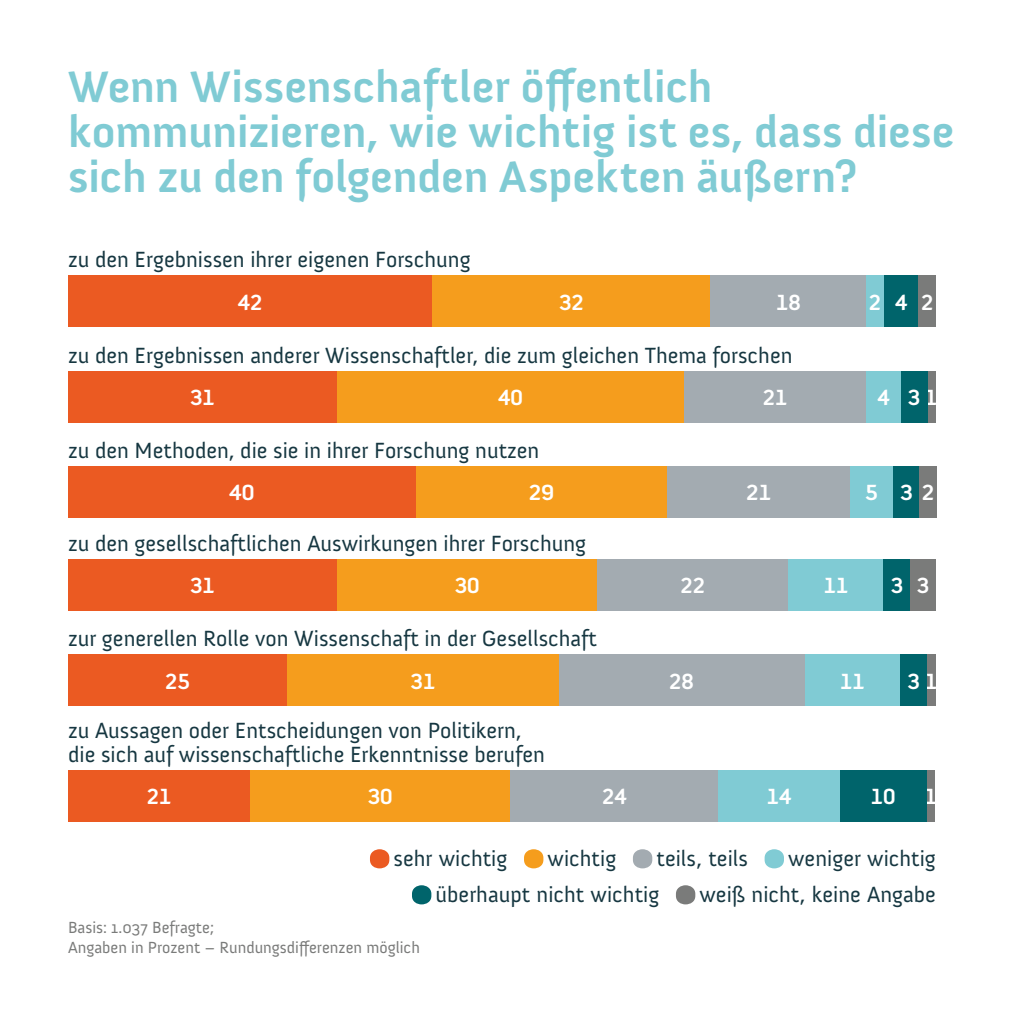
<style>
.page{position:relative;width:1021px;height:1021px;background:#fff}
.page>*{position:absolute;margin:0;border:0;box-sizing:border-box;transform-origin:0 0}
.t1{font:700 45px/45px "Anivers";color:#80cbd4}
.t2{font:22.5px/24px "Anivers";color:#163741}
.t3{font:700 22.5px "Anivers";color:#fff}
.t4{font:16.5px/19.8px "Anivers";color:#7a7b7a}
.s1{font-size:57px;color:#eb5a22}
.s2{font-size:57px;color:#f59d1d}
.s3{font-size:57px;color:#a3abb1}
.s4{font-size:57px;color:#80cbd4}
.s5{font-size:57px;color:#00646b}
.s6{font-size:57px;color:#7a7b7a}
</style>
<div class="page">
<div style="left:927px;top:371px;width:8px;height:51px;background:#7a7b7a"></div>
<div style="left:926px;top:654px;width:9px;height:51px;background:#7a7b7a"></div>
<div style="left:926px;top:770px;width:9px;height:51px;background:#7a7b7a"></div>
<div style="left:68px;top:770px;width:182px;height:51px;background:#eb5a22"></div>
<div style="left:68px;top:276px;width:364px;height:51px;background:#eb5a22"></div>
<div style="left:432px;top:276px;width:278px;height:51px;background:#f59d1d"></div>
<div style="left:710px;top:276px;width:156px;height:51px;background:#a3abb1"></div>
<div style="left:866px;top:276px;width:17px;height:51px;background:#80cbd4"></div>
<div style="left:883px;top:276px;width:35px;height:51px;background:#00646b"></div>
<div style="left:901px;top:371px;width:26px;height:51px;background:#00646b"></div>
<div style="left:918px;top:276px;width:17px;height:51px;background:#7a7b7a"></div>
<div style="left:68px;top:371px;width:269px;height:51px;background:#eb5a22"></div>
<div style="left:337px;top:371px;width:347px;height:51px;background:#f59d1d"></div>
<div style="left:684px;top:371px;width:182px;height:51px;background:#a3abb1"></div>
<div style="left:866px;top:371px;width:35px;height:51px;background:#80cbd4"></div>
<div style="left:68px;top:466px;width:347px;height:51px;background:#eb5a22"></div>
<div style="left:415px;top:466px;width:252px;height:51px;background:#f59d1d"></div>
<div style="left:667px;top:466px;width:182px;height:51px;background:#a3abb1"></div>
<div style="left:849px;top:466px;width:44px;height:51px;background:#80cbd4"></div>
<div style="left:893px;top:466px;width:26px;height:51px;background:#00646b"></div>
<div style="left:919px;top:466px;width:17px;height:51px;background:#7a7b7a"></div>
<div style="left:909px;top:559px;width:26px;height:51px;background:#7a7b7a"></div>
<div style="left:68px;top:559px;width:269px;height:51px;background:#eb5a22"></div>
<div style="left:337px;top:559px;width:260px;height:51px;background:#f59d1d"></div>
<div style="left:597px;top:559px;width:191px;height:51px;background:#a3abb1"></div>
<div style="left:788px;top:559px;width:95px;height:51px;background:#80cbd4"></div>
<div style="left:804px;top:654px;width:96px;height:51px;background:#80cbd4"></div>
<div style="left:883px;top:559px;width:26px;height:51px;background:#00646b"></div>
<div style="left:900px;top:654px;width:26px;height:51px;background:#00646b"></div>
<div style="left:250px;top:770px;width:260px;height:51px;background:#f59d1d"></div>
<div style="left:510px;top:770px;width:208px;height:51px;background:#a3abb1"></div>
<div style="left:718px;top:770px;width:121px;height:51px;background:#80cbd4"></div>
<div style="left:839px;top:770px;width:87px;height:51px;background:#00646b"></div>
<div style="left:68px;top:654px;width:219px;height:51px;background:#eb5a22"></div>
<div style="left:287px;top:654px;width:272px;height:51px;background:#f59d1d"></div>
<div style="left:559px;top:654px;width:245px;height:51px;background:#a3abb1"></div>
<h1 class="t1" style="left:68px;top:65px;width:888px">Wenn Wissenschaftler öffentlich kommunizieren, wie wichtig ist es, dass diese sich zu den folgenden Aspekten äußern?</h1>
<p class="t2" style="left:68px;top:248px;width:404px">zu den Ergebnissen ihrer eigenen Forschung</p>
<p class="t3" style="left:238px;top:290px;width:26px">42</p>
<p class="t3" style="left:559px;top:290px;width:26px">32</p>
<p class="t3" style="left:776px;top:290px;width:26px">18</p>
<p class="t3" style="left:869px;top:290px;width:40px">2 4</p>
<p class="t3" style="left:921px;top:290px;width:14px">2</p>
<p class="t2" style="left:68px;top:343px;width:726px">zu den Ergebnissen anderer Wissenschaftler, die zum gleichen Thema forschen</p>
<p class="t3" style="left:190px;top:385px;width:26px">31</p>
<p class="t3" style="left:498px;top:385px;width:26px">40</p>
<p class="t3" style="left:762px;top:385px;width:26px">21</p>
<p class="t3" style="left:877px;top:385px;width:14px">4</p>
<p class="t2" style="left:68px;top:438px;width:473px">zu den Methoden, die sie in ihrer Forschung nutzen</p>
<p class="t3" style="left:907px;top:385px;width:31px">31</p>
<p class="t3" style="left:229px;top:480px;width:27px">40</p>
<p class="t3" style="left:529px;top:480px;width:27px">29</p>
<p class="t3" style="left:746px;top:480px;width:27px">21</p>
<p class="t3" style="left:865px;top:480px;width:71px">5 32</p>
<p class="t2" style="left:68px;top:531px;width:519px">zu den gesellschaftlichen Auswirkungen ihrer Forschung</p>
<p class="t3" style="left:190px;top:573px;width:26px">31</p>
<p class="t3" style="left:455px;top:573px;width:26px">30</p>
<p class="t3" style="left:680px;top:573px;width:26px">22</p>
<p class="t3" style="left:823px;top:573px;width:26px">11</p>
<p class="t3" style="left:916px;top:573px;width:14px">3</p>
<p class="t3" style="left:890px;top:573px;width:14px">3</p>
<p class="t2" style="left:68px;top:627px;width:530px">zur generellen Rolle von Wissenschaft in der Gesellschaft</p>
<p class="t3" style="left:165px;top:669px;width:26px">25</p>
<p class="t3" style="left:410px;top:669px;width:26px">31</p>
<p class="t3" style="left:669px;top:669px;width:26px">28</p>
<p class="t2" style="left:68px;top:718px;width:478px">zu Aussagen oder Entscheidungen von Politikern, die sich auf wissenschaftliche Erkenntnisse berufen</p>
<p class="t3" style="left:840px;top:669px;width:26px">11</p>
<p class="t3" style="left:907px;top:669px;width:31px">31</p>
<p class="t3" style="left:147px;top:784px;width:26px">21</p>
<p class="t3" style="left:924px;top:784px;width:14px">1</p>
<p class="t3" style="left:368px;top:784px;width:26px">30</p>
<p class="t3" style="left:602px;top:784px;width:26px">24</p>
<p class="t3" style="left:766px;top:784px;width:26px">14</p>
<p class="t3" style="left:870px;top:784px;width:26px">10</p>
<p class="t2" style="left:366px;top:846px;width:143px"><span class="s1">•</span>sehr wichtig</p>
<p class="t2" style="left:520px;top:846px;width:98px"><span class="s2">•</span>wichtig</p>
<p class="t2" style="left:628px;top:846px;width:121px"><span class="s3">•</span>teils, teils</p>
<p class="t2" style="left:760px;top:846px;width:177px"><span class="s4">•</span>weniger wichtig</p>
<p class="t2" style="left:408px;top:882px;width:253px"><span class="s5">•</span>überhaupt nicht wichtig</p>
<p class="t2" style="left:671px;top:882px;width:266px"><span class="s6">•</span>weiß nicht, keine Angabe</p>
<p class="t4" style="left:68px;top:917px;width:353px">Basis: 1.037 Befragte;<br>Angaben in Prozent – Rundungsdifferenzen möglich</p>
</div>
